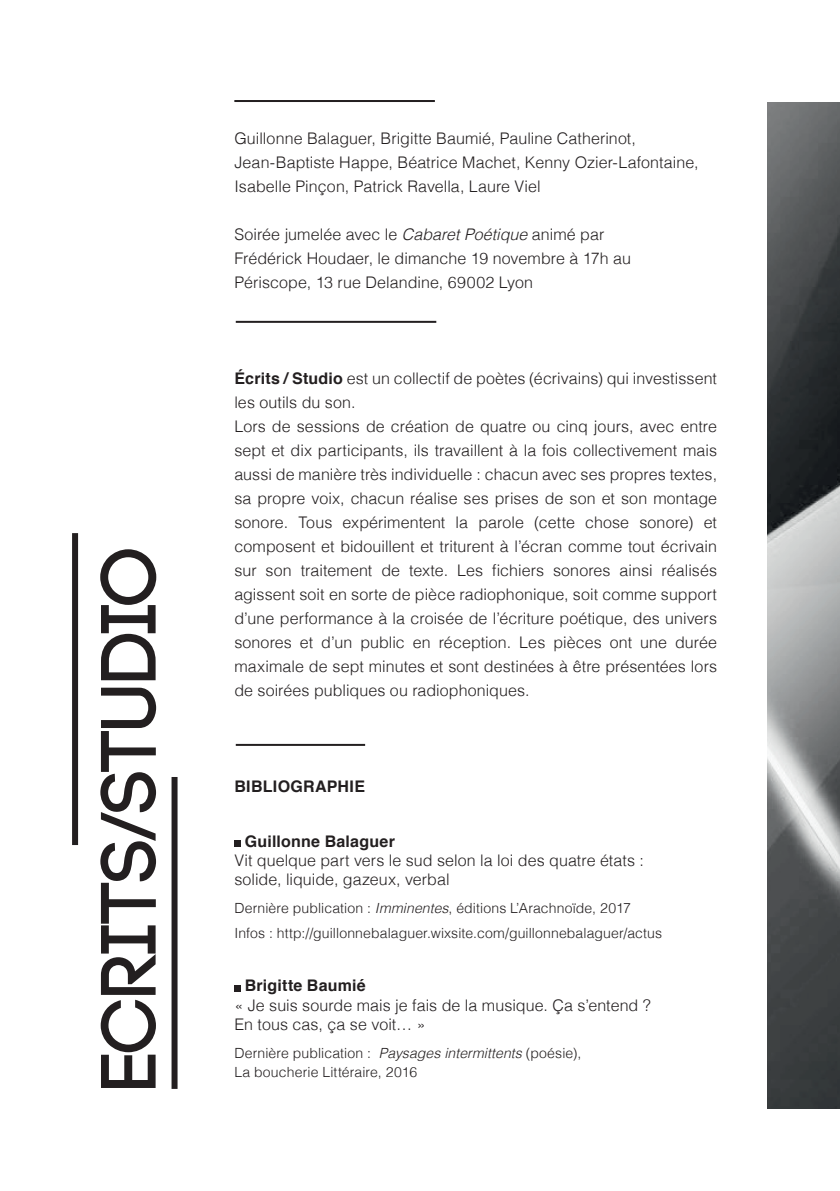
<style>
.page{position:relative;width:840px;height:1191px;background:#fff}
.page>*{position:absolute;margin:0;border:0;box-sizing:border-box;transform-origin:0 0}
.t1{font:700 78px "Code";color:#231f20}
.t2{font:300 16px/24px "Helvetica";letter-spacing:.005em;color:#231f20}
.t3{font:700 16px "Helvetica";letter-spacing:.015em;color:#231f20}
.t4{font:300 14px/24.8px "Helvetica";letter-spacing:.01em;color:#231f20}
.s1{font-family:"Bebas Neue"}
.s2{font-style:italic}
.s3{font-weight:700}
</style>
<div class="page">
<hr style="left:234px;top:100px;width:200px;height:2px;background:#231f20">
<hr style="left:236px;top:321px;width:200px;height:2px;background:#231f20">
<hr style="left:236px;top:744px;width:129px;height:2px;background:#231f20">
<img style="left:767px;top:102px;width:72px;height:1006px">
<div style="left:171px;top:777px;width:6px;height:312px;background:#231f20"></div>
<div style="left:72px;top:533px;width:6px;height:312px;background:#231f20"></div>
<svg style="left:234px;top:840px;width:6px;height:6px"></svg>
<div style="left:234px;top:984px;width:6px;height:7px;background:#231f20"></div>
<h1 class="t1" style="left:89px;top:1089px;width:545px;rotate:-90deg">ECRITS<span class="s1">/</span>STUDIO</h1>
<p class="t2" style="left:234px;top:125px;width:465px">Guillonne Balaguer, Brigitte Baumié, Pauline Catherinot,<br>Jean-Baptiste Happe, Béatrice Machet, Kenny Ozier-Lafontaine,<br>Isabelle Pinçon, Patrick Ravella, Laure Viel</p>
<p class="t2" style="left:234px;top:221px;width:398px">Soirée jumelée avec le <span class="s2">Cabaret Poétique</span> animé par<br>Frédérick Houdaer, le dimanche 19 novembre à 17h au<br>Périscope, 13 rue Delandine, 69002 Lyon</p>
<p class="t2" style="left:234px;top:365px;width:484px"><span class="s3">Écrits / Studio</span> est un collectif de poètes (écrivains) qui investissent les outils du son.<br>Lors de sessions de création de quatre ou cinq jours, avec entre sept et dix participants, ils travaillent à la fois collectivement mais aussi de manière très individuelle : chacun avec ses propres textes, sa propre voix, chacun réalise ses prises de son et son montage sonore. Tous expérimentent la parole (cette chose sonore) et composent et bidouillent et triturent à l’écran comme tout écrivain sur son traitement de texte. Les fichiers sonores ainsi réalisés agissent soit en sorte de pièce radiophonique, soit comme support d’une performance à la croisée de l’écriture poétique, des univers sonores et d’un public en réception. Les pièces ont une durée maximale de sept minutes et sont destinées à être présentées lors de soirées publiques ou radiophoniques.</p>
<p class="t3" style="left:234px;top:773px;width:132px">BIBLIOGRAPHIE</p>
<p class="t3" style="left:245px;top:828px;width:152px">Guillonne Balaguer</p>
<p class="t2" style="left:234px;top:849px;width:411px;line-height:19.2px">Vit quelque part vers le sud selon la loi des quatre états : solide, liquide, gazeux, verbal</p>
<p class="t4" style="left:234px;top:895px;width:429px">Dernière publication : <span class="s2">Imminentes</span>, éditions L’Arachnoïde, 2017<br>Infos : http://guillonnebalaguer.wixsite.com/guillonnebalaguer/actus</p>
<p class="t3" style="left:245px;top:972px;width:122px">Brigitte Baumié</p>
<p class="t2" style="left:234px;top:994px;width:418px;line-height:19.2px">« Je suis sourde mais je fais de la musique. Ça s’entend ?<br>En tous cas, ça se voit… »</p>
<p class="t4" style="left:234px;top:1042px;width:348px;line-height:19.2px">Dernière publication : <span class="s2">Paysages intermittents</span> (poésie),<br>La boucherie Littéraire, 2016</p>
</div>
